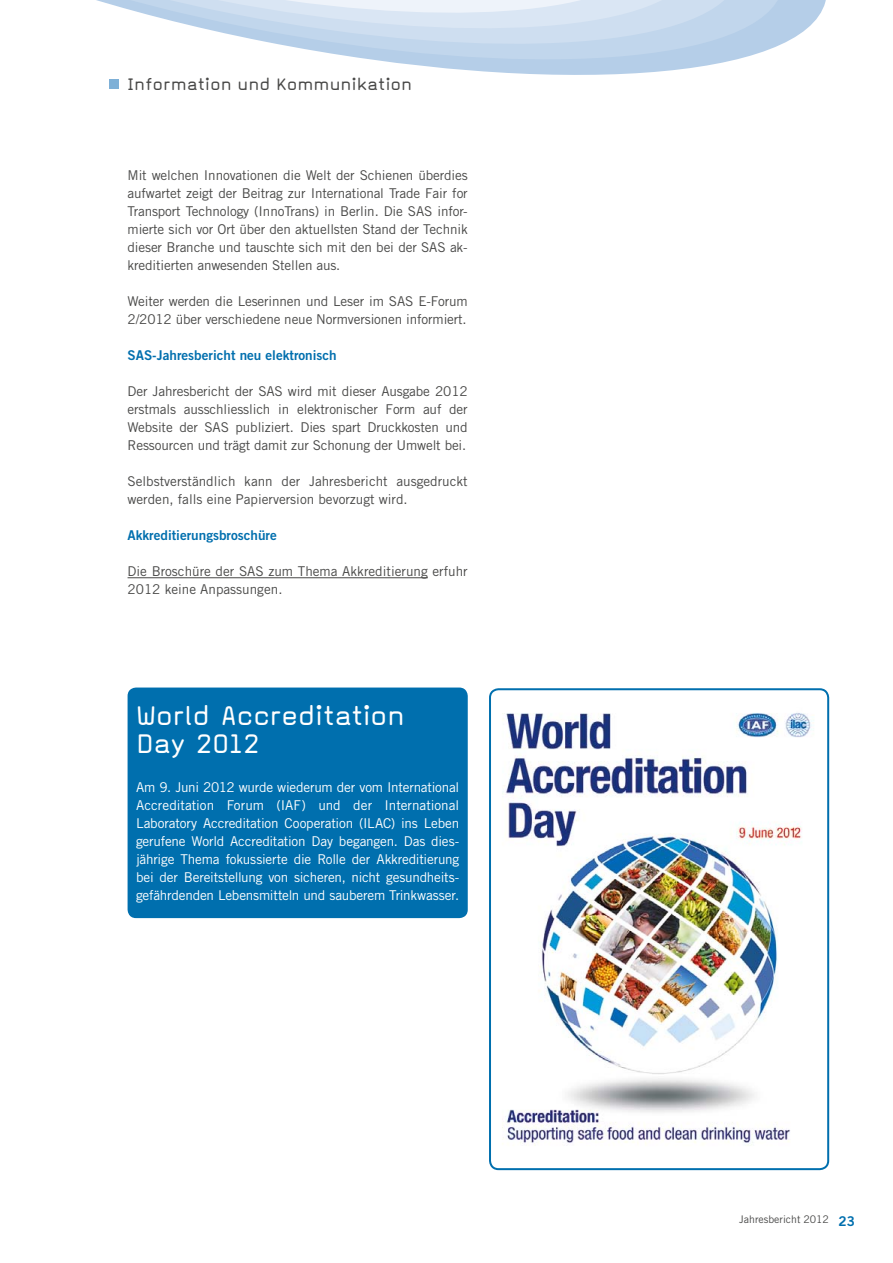
<style>
.page{position:relative;width:893px;height:1263px;background:#fff}
.page>*{position:absolute;margin:0;border:0;box-sizing:border-box;transform-origin:0 0}
.t1{font:31.5px/28.5px "Magda Clean";letter-spacing:-.015em;color:#fff}
.t2{font:19.5px "Magda Clean";color:#484847}
.t3{font:13.5px/18px "Trade Gothic LT Pro";letter-spacing:-.01em;color:#484847}
.t4{font:13.5px/18px "Trade Gothic LT Pro";letter-spacing:-.015em;color:#fff;text-align:justify}
.t5{font:13.5px "Trade Gothic LT Pro Bd 2";color:#006fae}
.t6{font:10.5px "Trade Gothic LT Pro";color:#484847}
.s1{font-family:"Trade Gothic LT Pro Bd 2";font-size:13.5px;color:#006fae}
</style>
<div class="page">
<svg style="left:802px;top:0;width:24px;height:32px"></svg>
<svg style="left:417px;top:0;width:385px;height:75px;fill:#b5cee8"></svg>
<svg style="left:305px;top:0;width:453px;height:65px;fill:#b6cfe8"></svg>
<svg style="left:96px;top:0;width:617px;height:49px"></svg>
<div style="left:109px;top:79px;width:10px;height:10px;background:#7eb0d7"></div>
<hr style="left:128px;top:577px;width:300px;height:1px;background:#484847">
<div style="left:128px;top:687px;width:340px;height:231px;background:#006fae;border-radius:9px"></div>
<img style="left:490px;top:689px;width:338px;height:480px">
<div style="left:489px;top:688px;width:340px;height:482px;border:2px solid #006fae;border-radius:9px"></div>
<h2 class="t2" style="left:128px;top:74px;width:286px">Information und Kommunikation</h2>
<p class="t3" style="left:128px;top:166px;width:342px;text-align:justify">Mit welchen Innovationen die Welt der Schienen überdies aufwartet zeigt der Beitrag zur International Trade Fair for Transport Technology (InnoTrans) in Berlin. Die SAS infor&shy;mierte sich vor Ort über den aktuellsten Stand der Technik dieser Branche und tauschte sich mit den bei der SAS ak&shy;kreditierten anwesenden Stellen aus.</p>
<p class="t3" style="left:128px;top:292px;width:342px">Weiter werden die Leserinnen und Leser im SAS E-Forum<br>2/2012 über verschiedene neue Normversionen informiert.</p>
<p class="t5" style="left:128px;top:347px;width:211px">SAS-Jahresbericht neu elektronisch</p>
<p class="t3" style="left:128px;top:382px;width:342px;text-align:justify">Der Jahresbericht der SAS wird mit dieser Ausgabe 2012 erstmals ausschliesslich in elektronischer Form auf der Website der SAS publiziert. Dies spart Druckkosten und Ressourcen und trägt damit zur Schonung der Umwelt bei.</p>
<p class="t3" style="left:128px;top:472px;width:342px">Selbstverständlich kann der Jahresbericht ausgedruckt werden, falls eine Papierversion bevorzugt wird.</p>
<p class="t5" style="left:128px;top:527px;width:151px">Akkreditierungsbroschüre</p>
<p class="t3" style="left:128px;top:562px;width:342px">Die Broschüre der SAS zum Thema Akkreditierung erfuhr<br>2012 keine Anpassungen.</p>
<h1 class="t1" style="left:136px;top:701px;width:270px">World Accreditation<br>Day 2012</h1>
<p class="t4" style="left:136px;top:778px;width:325px">Am 9. Juni 2012 wurde wiederum der vom International Accreditation Forum (IAF) und der International Laboratory Accreditation Cooperation (ILAC) ins Leben gerufene World Accreditation Day begangen. Das dies&shy;jährige Thema fokussierte die Rolle der Akkreditierung bei der Bereitstellung von sicheren, nicht gesundheits&shy;gefährdenden Lebensmitteln und sauberem Trinkwasser.</p>
<p class="t6" style="left:739px;top:1213px;width:117px">Jahresbericht 2012 <span class="s1">23</span></p>
</div>
